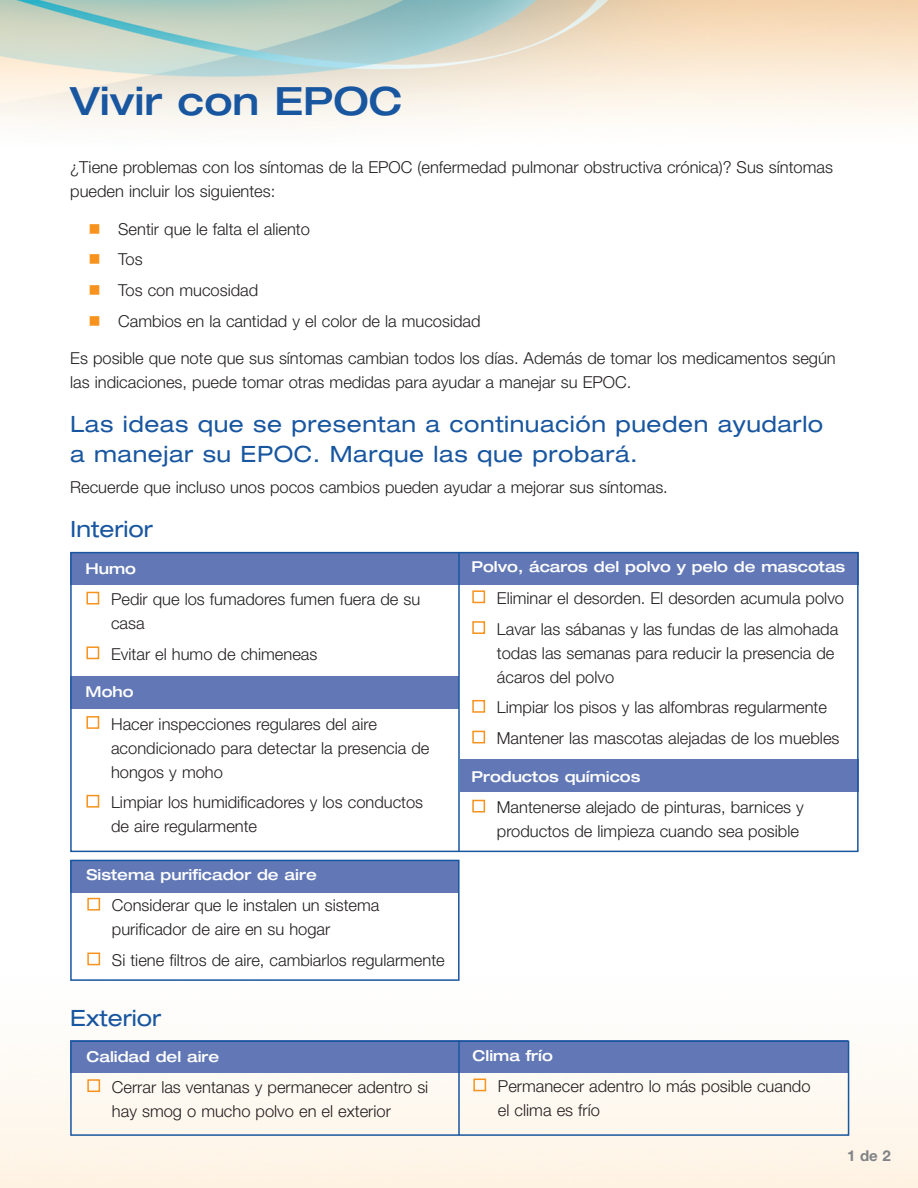
<style>
.page{position:relative;width:918px;height:1188px;background:#fff}
.page>*{position:absolute;margin:0;border:0;box-sizing:border-box;transform-origin:0 0}
.t1{font:500 expanded 39px "Helvetica Neue LT Std";color:#1856a0}
.t2{font:expanded 22.5px/30px "Helvetica Neue LT Std";letter-spacing:.025em;color:#1856a0}
.t3{font:expanded 22.5px "Helvetica Neue LT Std";color:#1856a0}
.t4{font:300 16.5px/24px "Helvetica Neue LT Std";color:#231f20}
.t5{font:500 expanded 15px "Helvetica Neue LT Std";color:#fff}
.t6{font:700 15px "Helvetica Neue LT Std";color:#808285}
.s1{color:#f7931d}
</style>
<div class="page">
<img style="left:0;top:0;width:918px;height:1188px">
<div style="left:70px;top:553px;width:789px;height:32px;background:#6278b6"></div>
<div style="left:460px;top:760px;width:399px;height:32px;background:#6278b6"></div>
<div style="left:70px;top:676px;width:388px;height:32px;background:#6278b6"></div>
<div style="left:70px;top:860px;width:388px;height:32px;background:#6278b6"></div>
<div style="left:86px;top:592px;width:13px;height:13px;border:2px solid #f7931d"></div>
<div style="left:86px;top:646px;width:13px;height:13px;border:2px solid #f7931d"></div>
<div style="left:86px;top:716px;width:13px;height:13px;border:2px solid #f7931d"></div>
<div style="left:86px;top:795px;width:13px;height:13px;border:2px solid #f7931d"></div>
<hr style="left:458px;top:553px;width:2px;height:298px;background:#1856a0">
<div style="left:87px;top:898px;width:13px;height:13px;border:2px solid #f7931d"></div>
<div style="left:87px;top:953px;width:13px;height:12px;border:2px solid #f7931d"></div>
<div style="left:70px;top:860px;width:390px;height:121px;border:2px solid #1856a0"></div>
<div style="left:472px;top:590px;width:13px;height:13px;border:2px solid #f7931d"></div>
<div style="left:472px;top:621px;width:13px;height:13px;border:2px solid #f7931d"></div>
<div style="left:472px;top:700px;width:13px;height:13px;border:2px solid #f7931d"></div>
<div style="left:472px;top:731px;width:13px;height:12px;border:2px solid #f7931d"></div>
<div style="left:472px;top:800px;width:13px;height:13px;border:2px solid #f7931d"></div>
<div style="left:70px;top:552px;width:789px;height:300px;border:2px solid #1856a0"></div>
<div style="left:70px;top:1040px;width:778px;height:33px;background:#6278b6"></div>
<div style="left:87px;top:1079px;width:13px;height:13px;border:2px solid #f7931d"></div>
<hr style="left:458px;top:1040px;width:2px;height:95px;background:#1856a0">
<div style="left:473px;top:1079px;width:13px;height:12px;border:2px solid #f7931d"></div>
<div style="left:70px;top:1040px;width:779px;height:96px;border:2px solid #1856a0"></div>
<h1 class="t1" style="left:70px;top:77px;width:334px">Vivir con EPOC</h1>
<p class="t4" style="left:70px;top:155px;width:764px">¿Tiene problemas con los síntomas de la EPOC (enfermedad pulmonar obstructiva crónica)? Sus síntomas pueden incluir los siguientes:</p>
<p class="t4" style="left:88px;top:216px;width:223px"><span class="s1">■</span> Sentir que le falta el aliento</p>
<p class="t4" style="left:88px;top:247px;width:56px"><span class="s1">■</span> Tos</p>
<p class="t4" style="left:88px;top:278px;width:171px"><span class="s1">■</span> Tos con mucosidad</p>
<p class="t4" style="left:88px;top:309px;width:394px"><span class="s1">■</span> Cambios en la cantidad y el color de la mucosidad</p>
<p class="t4" style="left:70px;top:346px;width:767px">Es posible que note que sus síntomas cambian todos los días. Además de tomar los medicamentos según las indicaciones, puede tomar otras medidas para ayudar a manejar su EPOC.</p>
<h2 class="t2" style="left:70px;top:408px;width:755px">Las ideas que se presentan a continuación pueden ayudarlo a manejar su EPOC. Marque las que probará.</h2>
<p class="t4" style="left:70px;top:474px;width:599px">Recuerde que incluso unos pocos cambios pueden ayudar a mejorar sus síntomas.</p>
<h2 class="t3" style="left:70px;top:515px;width:84px">Interior</h2>
<p class="t5" style="left:86px;top:559px;width:52px">Humo</p>
<p class="t4" style="left:111px;top:587px;width:311px">Pedir que los fumadores fumen fuera de su casa</p>
<p class="t4" style="left:111px;top:642px;width:208px">Evitar el humo de chimeneas</p>
<p class="t5" style="left:86px;top:683px;width:50px">Moho</p>
<p class="t4" style="left:111px;top:711px;width:320px">Hacer inspecciones regulares del aire acondicionado para detectar la presencia de hongos y moho</p>
<p class="t4" style="left:111px;top:790px;width:314px">Limpiar los humidificadores y los conductos de aire regularmente</p>
<p class="t5" style="left:86px;top:865px;width:232px">Sistema purificador de aire</p>
<p class="t4" style="left:112px;top:893px;width:269px">Considerar que le instalen un sistema purificador de aire en su hogar</p>
<p class="t4" style="left:112px;top:948px;width:334px">Si tiene filtros de aire, cambiarlos regularmente</p>
<p class="t5" style="left:471px;top:558px;width:375px">Polvo, ácaros del polvo y pelo de mascotas</p>
<p class="t4" style="left:497px;top:582px;width:349px;line-height:30.8px">Eliminar el desorden. El desorden acumula polvo<br>Lavar las sábanas y las fundas de las almohada</p>
<p class="t4" style="left:497px;top:640px;width:339px">todas las semanas para reducir la presencia de ácaros del polvo</p>
<p class="t4" style="left:497px;top:692px;width:344px;line-height:30.8px">Limpiar los pisos y las alfombras regularmente<br>Mantener las mascotas alejadas de los muebles</p>
<p class="t5" style="left:471px;top:767px;width:171px">Productos químicos</p>
<p class="t4" style="left:497px;top:795px;width:309px">Mantenerse alejado de pinturas, barnices y productos de limpieza cuando sea posible</p>
<h2 class="t3" style="left:70px;top:1004px;width:93px">Exterior</h2>
<p class="t5" style="left:86px;top:1047px;width:134px">Calidad del aire</p>
<p class="t4" style="left:112px;top:1075px;width:318px">Cerrar las ventanas y permanecer adentro si hay smog o mucho polvo en el exterior</p>
<p class="t5" style="left:472px;top:1047px;width:82px">Clima frío</p>
<p class="t4" style="left:498px;top:1074px;width:314px">Permanecer adentro lo más posible cuando el clima es frío</p>
<p class="t6" style="left:847px;top:1146px;width:45px">1 de 2</p>
</div>
